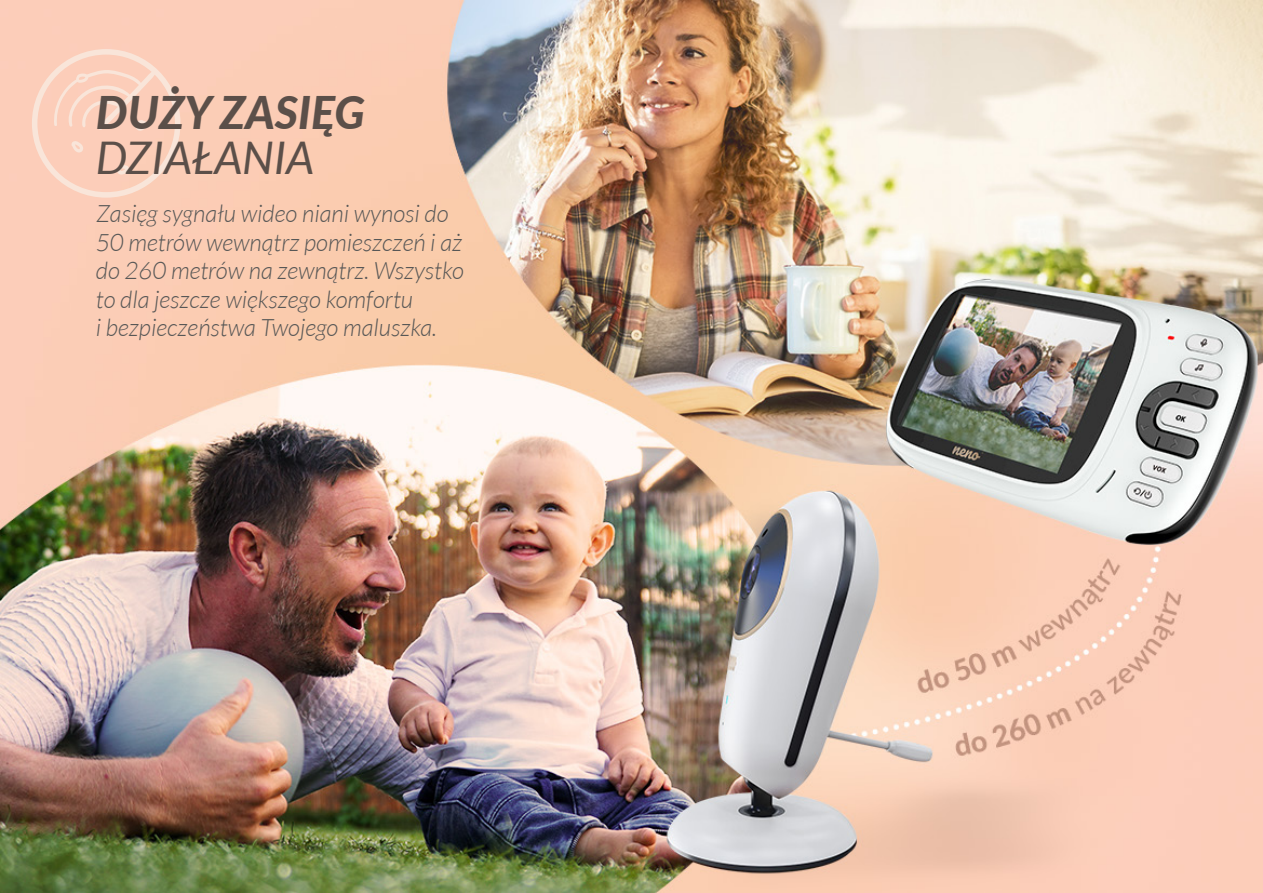
<style>
.page{position:relative;width:1263px;height:893px;background:#fff}
.page>*{position:absolute;margin:0;border:0;box-sizing:border-box;transform-origin:0 0}
.t1{font:italic 900 45px "Lato";color:#5b4f49}
.t2{font:italic 45px "Lato";color:#5b4f49}
.t3{font:italic 300 24px/28.5px "Lato";color:#575756}
</style>
<div class="page">
<img style="left:0;top:0;width:1263px;height:893px">
<svg style="left:32px;top:49px;width:148px;height:149px;background:#fbd1be"></svg>
<h1 class="t1" style="left:96px;top:79px;width:270px">DUŻY ZASIĘG</h1>
<h1 class="t2" style="left:96px;top:133px;width:220px">DZIAŁANIA</h1>
<p class="t3" style="left:96px;top:200px;width:370px">Zasięg sygnału wideo niani wynosi do 50 metrów wewnątrz pomieszczeń i aż do 260 metrów na zewnątrz. Wszystko to dla jeszcze większego komfortu<br>i bezpieczeństwa Twojego maluszka.</p>
</div>
